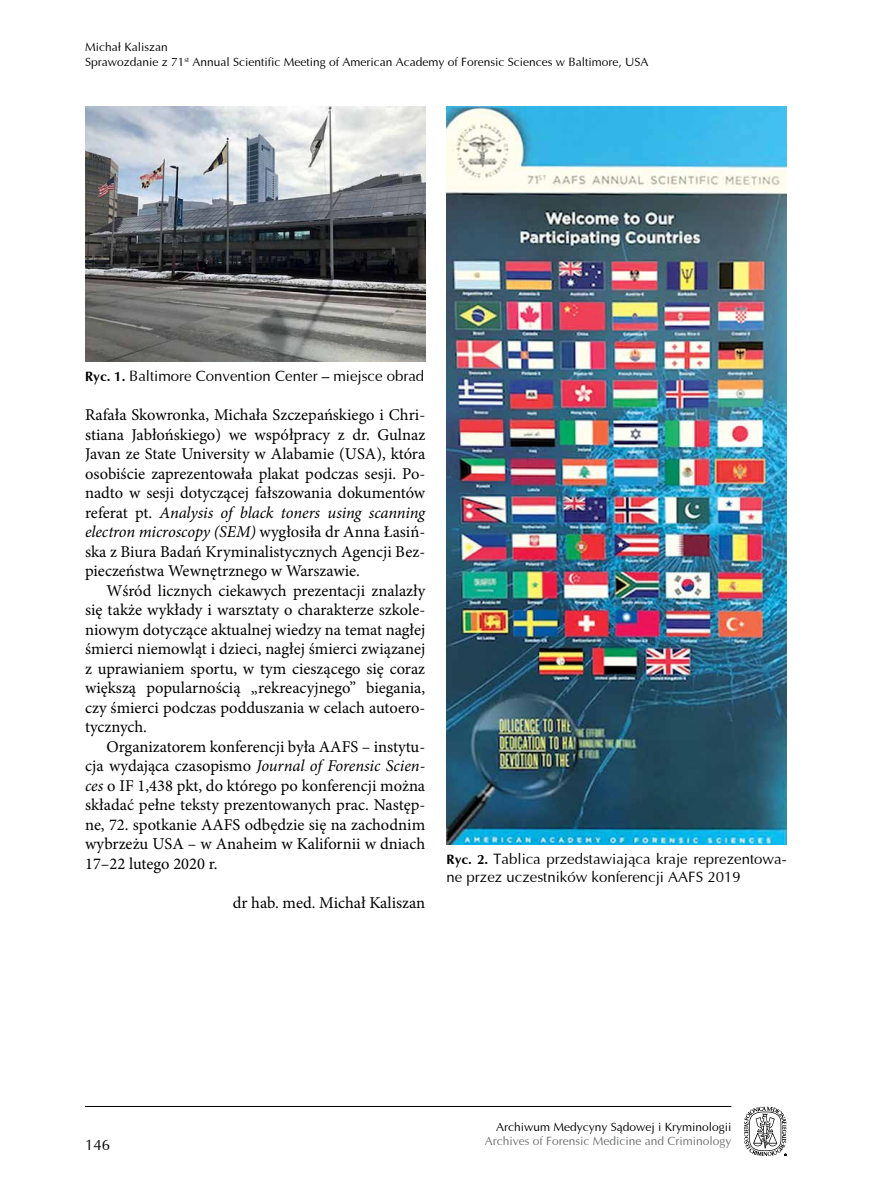
<style>
.page{position:relative;width:893px;height:1191px;background:#fff}
.page>*{position:absolute;margin:0;border:0;box-sizing:border-box;transform-origin:0 0}
.t1{font:16.5px/19.5px "Minion Pro";color:#000;text-align:justify}
.t2{font:15px/18px "Ottawa";color:#000}
.t3{font:12px/14.4px "Ottawa";color:#000}
.t4{font:12px "Ottawa";color:#6d6e71}
.s1{font-weight:700;font-size:13.5px}
.s2{font-style:italic}
</style>
<div class="page">
<hr style="left:85px;top:1106px;width:646px;height:1px;background:#000">
<svg style="left:744px;top:1106px;width:43px;height:50px"></svg>
<img style="left:85px;top:106px;width:340px;height:256px">
<img style="left:446px;top:106px;width:341px;height:738px">
<p class="t3" style="left:85px;top:40px;width:565px">Michał Kaliszan<br>Sprawozdanie z 71<sup>st</sup> Annual Scientific Meeting of American Academy of Forensic Sciences w Baltimore, USA</p>
<p class="t2" style="left:85px;top:367px;width:341px"><span class="s1">Ryc. 1.</span> Baltimore Convention Center – miejsce obrad</p>
<p class="t1" style="left:85px;top:405px;width:342px">Rafała Skowronka, Michała Szczepańskiego i Chri&shy;stiana Jabłońskiego) we współpracy z dr. Gulnaz Javan ze State University w Alabamie (USA), która osobiście zaprezentowała plakat podczas sesji. Po&shy;nadto w sesji dotyczącej fałszowania dokumentów referat pt. <span class="s2">Analysis of black toners using scanning electron microscopy (SEM)</span> wygłosiła dr Anna Łasiń&shy;ska z Biura Badań Kryminalistycznych Agencji Bez&shy;pieczeństwa Wewnętrznego w Warszawie.</p>
<p class="t1" style="left:85px;top:581px;width:342px;text-indent:21px">Wśród licznych ciekawych prezentacji znalazły się także wykłady i warsztaty o charakterze szkole&shy;niowym dotyczące aktualnej wiedzy na temat nagłej śmierci niemowląt i dzieci, nagłej śmierci związanej z uprawianiem sportu, w tym cieszącego się coraz większą popularnością „rekreacyjnego” biegania, czy śmierci podczas podduszania w celach autoero&shy;tycznych.</p>
<p class="t1" style="left:85px;top:737px;width:342px;text-indent:21px">Organizatorem konferencji była AAFS – instytu&shy;cja wydająca czasopismo <span class="s2">Journal of Forensic Scien&shy;ces</span> o IF 1,438 pkt, do którego po konferencji można składać pełne teksty prezentowanych prac. Następ&shy;ne, 72. spotkanie AAFS odbędzie się na zachodnim wybrzeżu USA – w Anaheim w Kalifornii w dniach 17–22 lutego 2020 r.</p>
<p class="t1" style="left:233px;top:893px;width:194px">dr hab. med. Michał Kaliszan</p>
<p class="t2" style="left:446px;top:850px;width:342px"><span class="s1">Ryc. 2.</span> Tablica przedstawiająca kraje reprezentowa&shy;ne przez uczestników konferencji AAFS 2019</p>
<p class="t2" style="left:85px;top:1136px;width:27px">146</p>
<p class="t3" style="left:496px;top:1119px;width:237px">Archiwum Medycyny Sądowej i Kryminologii</p>
<p class="t4" style="left:485px;top:1134px;width:248px">Archives of Forensic Medicine and Criminology</p>
</div>
